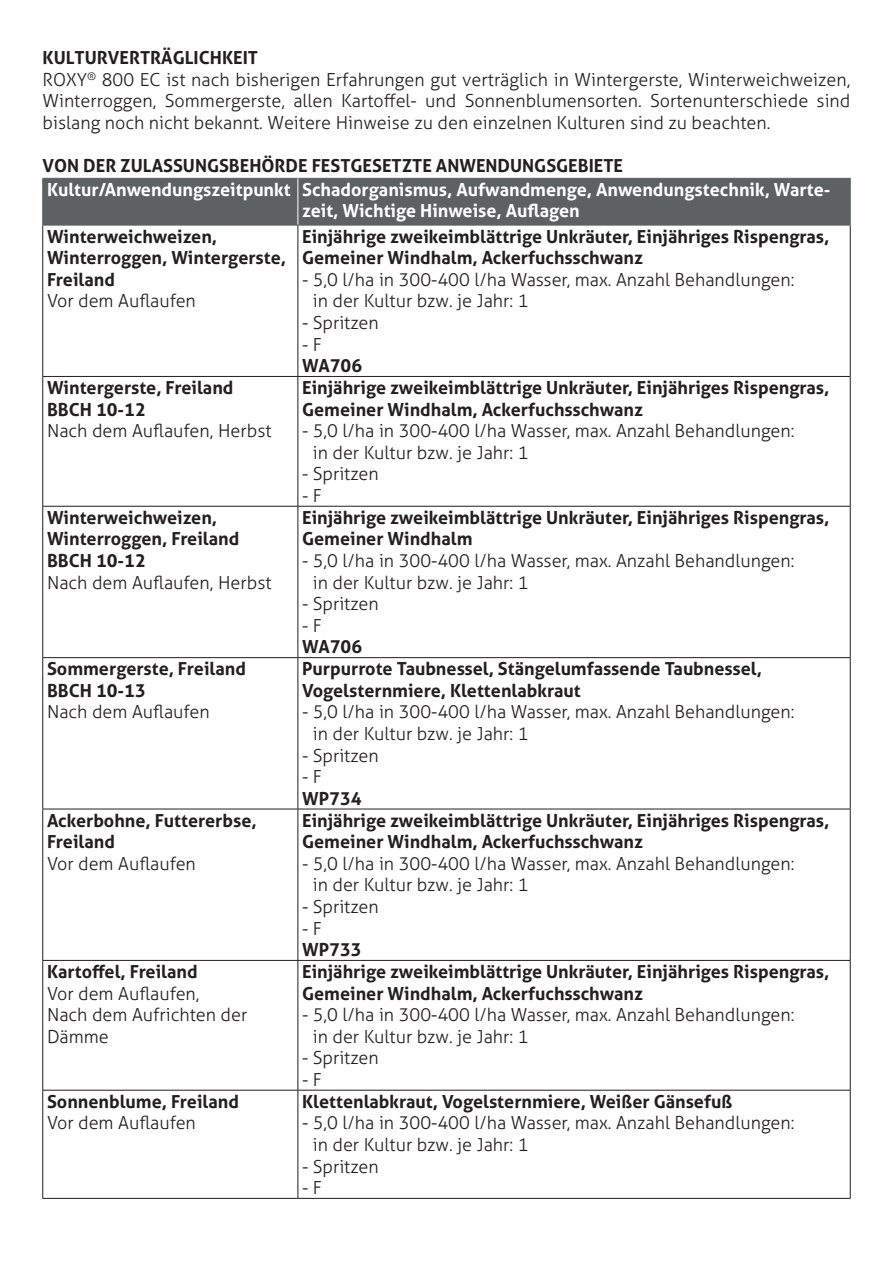
<style>
.page{position:relative;width:893px;height:1263px;background:#fff}
.page>*{position:absolute;margin:0;border:0;box-sizing:border-box;transform-origin:0 0}
.Broodtekst{font:300 18px/21.6px "Aller";color:#231f20}
.Broodtekst-2{font:700 18px/21.6px "Aller";color:#231f20}
.t1{font:700 18px/21.6px "Aller";color:#fff}
</style>
<div class="page">
<div style="left:43px;top:179px;width:807px;height:46px;background:#5d6161"></div>
<hr style="left:42px;top:225px;width:1px;height:151px;background:#231f20">
<hr style="left:298px;top:225px;width:1px;height:151px;background:#231f20">
<hr style="left:850px;top:225px;width:1px;height:151px;background:#231f20">
<hr style="left:43px;top:376px;width:255px;height:1px;background:#231f20">
<hr style="left:42px;top:377px;width:1px;height:129px;background:#231f20">
<hr style="left:298px;top:376px;width:552px;height:1px;background:#231f20">
<hr style="left:298px;top:377px;width:1px;height:129px;background:#231f20">
<hr style="left:850px;top:377px;width:1px;height:129px;background:#231f20">
<hr style="left:43px;top:506px;width:255px;height:1px;background:#231f20">
<hr style="left:42px;top:506px;width:1px;height:151px;background:#231f20">
<hr style="left:298px;top:506px;width:552px;height:1px;background:#231f20">
<hr style="left:298px;top:506px;width:1px;height:151px;background:#231f20">
<hr style="left:850px;top:506px;width:1px;height:151px;background:#231f20">
<hr style="left:42px;top:658px;width:1px;height:151px;background:#231f20">
<hr style="left:298px;top:658px;width:1px;height:151px;background:#231f20">
<hr style="left:850px;top:658px;width:1px;height:151px;background:#231f20">
<hr style="left:43px;top:809px;width:255px;height:1px;background:#231f20">
<hr style="left:42px;top:809px;width:1px;height:151px;background:#231f20">
<hr style="left:298px;top:809px;width:552px;height:1px;background:#231f20">
<hr style="left:298px;top:809px;width:1px;height:151px;background:#231f20">
<hr style="left:850px;top:809px;width:1px;height:151px;background:#231f20">
<hr style="left:43px;top:960px;width:255px;height:1px;background:#231f20">
<hr style="left:42px;top:961px;width:1px;height:129px;background:#231f20">
<hr style="left:298px;top:960px;width:552px;height:1px;background:#231f20">
<hr style="left:298px;top:961px;width:1px;height:129px;background:#231f20">
<hr style="left:850px;top:961px;width:1px;height:129px;background:#231f20">
<hr style="left:43px;top:1090px;width:255px;height:1px;background:#231f20">
<hr style="left:42px;top:1090px;width:1px;height:108px;background:#231f20">
<hr style="left:298px;top:1090px;width:552px;height:1px;background:#231f20">
<hr style="left:298px;top:1090px;width:1px;height:108px;background:#231f20">
<hr style="left:850px;top:1090px;width:1px;height:108px;background:#231f20">
<hr style="left:43px;top:1198px;width:255px;height:1px;background:#231f20">
<hr style="left:298px;top:1198px;width:552px;height:1px;background:#231f20">
<hr style="left:43px;top:657px;width:255px;height:1px;background:#231f20">
<hr style="left:298px;top:657px;width:552px;height:1px;background:#231f20">
<hr style="left:43px;top:178px;width:255px;height:1px;background:#5d6161">
<hr style="left:42px;top:178px;width:1px;height:47px;background:#5d6161">
<hr style="left:298px;top:178px;width:552px;height:1px;background:#5d6161">
<hr style="left:850px;top:178px;width:1px;height:47px;background:#5d6161">
<hr style="left:298px;top:178px;width:1px;height:47px;background:#fff">
<hr style="left:43px;top:225px;width:255px;height:1px;background:#5d6161">
<hr style="left:298px;top:225px;width:552px;height:1px;background:#5d6161">
<p class="Broodtekst-2" style="left:43px;top:47px;width:217px">KULTURVERTRÄGLICHKEIT</p>
<p class="Broodtekst" style="left:43px;top:69px;width:809px;text-align:justify">ROXY<sup>®</sup> 800 EC ist nach bisherigen Erfahrungen gut verträglich in Wintergerste, Winterweichweizen, Winterroggen, Sommergerste, allen Kartoffel- und Sonnenblumensorten. Sortenunterschiede sind bislang noch nicht bekannt. Weitere Hinweise zu den einzelnen Kulturen sind zu beachten.</p>
<p class="Broodtekst-2" style="left:43px;top:155px;width:582px">VON DER ZULASSUNGSBEHÖRDE FESTGESETZTE ANWENDUNGSGEBIETE</p>
<p class="t1" style="left:47px;top:179px;width:245px">Kultur/Anwendungszeitpunkt</p>
<p class="t1" style="left:302px;top:179px;width:530px">Schadorganismus, Aufwandmenge, Anwendungstechnik, Warte&shy;zeit, Wichtige Hinweise, Auflagen</p>
<p class="Broodtekst-2" style="left:47px;top:225px;width:172px">Winterweichweizen,</p>
<p class="Broodtekst-2" style="left:47px;top:247px;width:241px">Winterroggen, Wintergerste,<br>Freiland</p>
<p class="Broodtekst" style="left:47px;top:290px;width:150px">Vor dem Auflaufen</p>
<p class="Broodtekst-2" style="left:302px;top:225px;width:529px">Einjährige zweikeimblättrige Unkräuter, Einjähriges Rispengras,<br>Gemeiner Windhalm, Ackerfuchsschwanz</p>
<p class="Broodtekst" style="left:313px;top:269px;width:483px;text-indent:-11px">- 5,0 l/ha in 300-400 l/ha Wasser, max. Anzahl Behandlungen: in der Kultur bzw. je Jahr: 1</p>
<p class="Broodtekst" style="left:302px;top:312px;width:78px">- Spritzen</p>
<p class="Broodtekst" style="left:302px;top:333px;width:21px">-F</p>
<p class="Broodtekst-2" style="left:302px;top:355px;width:62px">WA706</p>
<p class="Broodtekst-2" style="left:47px;top:377px;width:188px">Wintergerste, Freiland</p>
<p class="Broodtekst-2" style="left:47px;top:398px;width:100px">BBCH 10-12</p>
<p class="Broodtekst" style="left:47px;top:420px;width:226px">Nach dem Auflaufen, Herbst</p>
<p class="Broodtekst-2" style="left:302px;top:377px;width:529px">Einjährige zweikeimblättrige Unkräuter, Einjähriges Rispengras,<br>Gemeiner Windhalm, Ackerfuchsschwanz</p>
<p class="Broodtekst" style="left:313px;top:420px;width:483px;text-indent:-11px">- 5,0 l/ha in 300-400 l/ha Wasser, max. Anzahl Behandlungen: in der Kultur bzw. je Jahr: 1</p>
<p class="Broodtekst" style="left:302px;top:463px;width:78px">- Spritzen</p>
<p class="Broodtekst" style="left:302px;top:485px;width:21px">-F</p>
<p class="Broodtekst-2" style="left:47px;top:506px;width:194px">Winterweichweizen,<br>Winterroggen, Freiland</p>
<p class="Broodtekst-2" style="left:47px;top:550px;width:100px">BBCH 10-12</p>
<p class="Broodtekst" style="left:47px;top:571px;width:226px">Nach dem Auflaufen, Herbst</p>
<p class="Broodtekst-2" style="left:302px;top:506px;width:529px">Einjährige zweikeimblättrige Unkräuter, Einjähriges Rispengras,<br>Gemeiner Windhalm</p>
<p class="Broodtekst" style="left:313px;top:550px;width:483px;text-indent:-11px">- 5,0 l/ha in 300-400 l/ha Wasser, max. Anzahl Behandlungen: in der Kultur bzw. je Jahr: 1</p>
<p class="Broodtekst" style="left:302px;top:593px;width:78px">- Spritzen</p>
<p class="Broodtekst" style="left:302px;top:615px;width:21px">-F</p>
<p class="Broodtekst-2" style="left:302px;top:636px;width:62px">WA706</p>
<p class="Broodtekst-2" style="left:47px;top:658px;width:200px">Sommergerste, Freiland</p>
<p class="Broodtekst-2" style="left:47px;top:679px;width:100px">BBCH 10-13</p>
<p class="Broodtekst" style="left:47px;top:701px;width:164px">Nach dem Auflaufen</p>
<p class="Broodtekst-2" style="left:302px;top:658px;width:461px">Purpurrote Taubnessel, Stängelumfassende Taubnessel,<br>Vogelsternmiere, Klettenlabkraut</p>
<p class="Broodtekst" style="left:313px;top:701px;width:483px;text-indent:-11px">- 5,0 l/ha in 300-400 l/ha Wasser, max. Anzahl Behandlungen: in der Kultur bzw. je Jahr: 1</p>
<p class="Broodtekst" style="left:302px;top:744px;width:78px">- Spritzen</p>
<p class="Broodtekst" style="left:302px;top:766px;width:21px">-F</p>
<p class="Broodtekst-2" style="left:302px;top:787px;width:61px">WP734</p>
<p class="Broodtekst-2" style="left:47px;top:809px;width:211px">Ackerbohne, Futtererbse,<br>Freiland</p>
<p class="Broodtekst" style="left:47px;top:852px;width:150px">Vor dem Auflaufen</p>
<p class="Broodtekst-2" style="left:302px;top:809px;width:529px">Einjährige zweikeimblättrige Unkräuter, Einjähriges Rispengras,<br>Gemeiner Windhalm, Ackerfuchsschwanz</p>
<p class="Broodtekst" style="left:313px;top:852px;width:483px;text-indent:-11px">- 5,0 l/ha in 300-400 l/ha Wasser, max. Anzahl Behandlungen: in der Kultur bzw. je Jahr: 1</p>
<p class="Broodtekst" style="left:302px;top:896px;width:78px">- Spritzen</p>
<p class="Broodtekst" style="left:302px;top:917px;width:21px">-F</p>
<p class="Broodtekst-2" style="left:302px;top:939px;width:61px">WP733</p>
<p class="Broodtekst-2" style="left:47px;top:961px;width:152px">Kartoffel, Freiland</p>
<p class="Broodtekst" style="left:47px;top:982px;width:202px">Vor dem Auflaufen,<br>Nach dem Aufrichten der<br>Dämme</p>
<p class="Broodtekst-2" style="left:302px;top:961px;width:529px">Einjährige zweikeimblättrige Unkräuter, Einjähriges Rispengras,<br>Gemeiner Windhalm, Ackerfuchsschwanz</p>
<p class="Broodtekst" style="left:313px;top:1004px;width:483px;text-indent:-11px">- 5,0 l/ha in 300-400 l/ha Wasser, max. Anzahl Behandlungen: in der Kultur bzw. je Jahr: 1</p>
<p class="Broodtekst" style="left:302px;top:1047px;width:78px">- Spritzen</p>
<p class="Broodtekst" style="left:302px;top:1069px;width:21px">-F</p>
<p class="Broodtekst-2" style="left:47px;top:1090px;width:193px">Sonnenblume, Freiland</p>
<p class="Broodtekst" style="left:47px;top:1112px;width:150px">Vor dem Auflaufen</p>
<p class="Broodtekst-2" style="left:302px;top:1090px;width:432px">Klettenlabkraut, Vogelsternmiere, Weißer Gänsefuß</p>
<p class="Broodtekst" style="left:313px;top:1112px;width:483px;text-indent:-11px">- 5,0 l/ha in 300-400 l/ha Wasser, max. Anzahl Behandlungen: in der Kultur bzw. je Jahr: 1</p>
<p class="Broodtekst" style="left:302px;top:1155px;width:78px">- Spritzen</p>
<p class="Broodtekst" style="left:302px;top:1177px;width:21px">-F</p>
</div>
